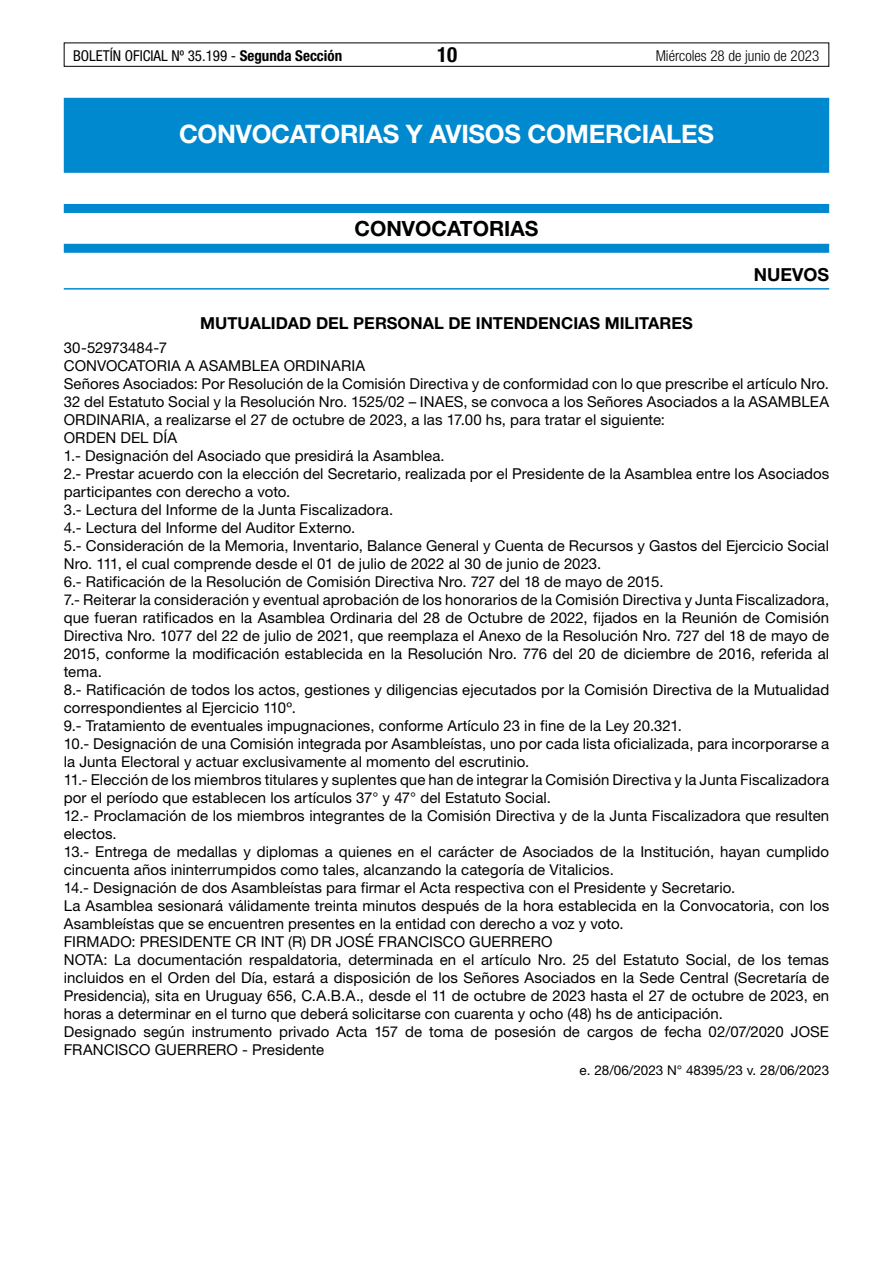
<style>
.page{position:relative;width:893px;height:1263px;background:#fff}
.page>*{position:absolute;margin:0;border:0;box-sizing:border-box;transform-origin:0 0}
.t1{font:700 25.5px "Helvetica Neue LT Std";letter-spacing:-.01em;color:#fff}
.t2{font:700 21px "Helvetica Neue LT Std";color:#000}
.t3{font:700 condensed 21px "Helvetica Neue LT Std";color:#000}
.t4{font:700 18px "Helvetica Neue LT Std";color:#000}
.t5{font:700 16.5px "Helvetica Neue LT Std";color:#000}
.t6{font:15px/18px "Helvetica Neue LT Std";letter-spacing:.005em;color:#000}
.t7{font:condensed 15px "Helvetica Neue LT Std";color:#000}
.t8{font:300 condensed 15px "Helvetica Neue LT Std";color:#000}
.t9{font:13.5px "Helvetica Neue LT Std";color:#000}
.s1{font-weight:700}
</style>
<div class="page">
<div style="left:64px;top:43px;width:765px;height:24px;border:1px solid #000"></div>
<div style="left:64px;top:98px;width:765px;height:75px;background:#0089cf"></div>
<div style="left:64px;top:204px;width:765px;height:9px;background:#0089cf"></div>
<div style="left:64px;top:244px;width:765px;height:9px;background:#0089cf"></div>
<hr style="left:64px;top:288px;width:765px;height:2px;background:#0089cf">
<p class="t7" style="left:73px;top:47px;width:271px">BOLETÍN OFICIAL Nº 35.199 - <span class="s1">Segunda Sección</span></p>
<h2 class="t3" style="left:437px;top:42px;width:22px">10</h2>
<p class="t8" style="left:656px;top:47px;width:165px">Miércoles 28 de junio de 2023</p>
<h1 class="t1" style="left:179px;top:118px;width:536px">CONVOCATORIAS Y AVISOS COMERCIALES</h1>
<h2 class="t2" style="left:354px;top:216px;width:185px">CONVOCATORIAS</h2>
<p class="t4" style="left:754px;top:263px;width:77px">NUEVOS</p>
<p class="t5" style="left:200px;top:313px;width:494px">MUTUALIDAD DEL PERSONAL DE INTENDENCIAS MILITARES</p>
<p class="t6" style="left:64px;top:338px;width:767px">30-52973484-7<br>CONVOCATORIA A ASAMBLEA ORDINARIA<br>Señores Asociados: Por Resolución de la Comisión Directiva y de conformidad con lo que prescribe el artículo Nro.<br>32 del Estatuto Social y la Resolución Nro. 1525/02 – INAES, se convoca a los Señores Asociados a la ASAMBLEA ORDINARIA, a realizarse el 27 de octubre de 2023, a las 17.00 hs, para tratar el siguiente:<br>ORDEN DEL DÍA<br>1.- Designación del Asociado que presidirá la Asamblea.<br>2.- Prestar acuerdo con la elección del Secretario, realizada por el Presidente de la Asamblea entre los Asociados participantes con derecho a voto.<br>3.- Lectura del Informe de la Junta Fiscalizadora.<br>4.- Lectura del Informe del Auditor Externo.<br>5.- Consideración de la Memoria, Inventario, Balance General y Cuenta de Recursos y Gastos del Ejercicio Social Nro. 111, el cual comprende desde el 01 de julio de 2022 al 30 de junio de 2023.<br>6.- Ratificación de la Resolución de Comisión Directiva Nro. 727 del 18 de mayo de 2015.<br>7.- Reiterar la consideración y eventual aprobación de los honorarios de la Comisión Directiva y Junta Fiscalizadora, que fueran ratificados en la Asamblea Ordinaria del 28 de Octubre de 2022, fijados en la Reunión de Comisión Directiva Nro. 1077 del 22 de julio de 2021, que reemplaza el Anexo de la Resolución Nro. 727 del 18 de mayo de 2015, conforme la modificación establecida en la Resolución Nro. 776 del 20 de diciembre de 2016, referida al tema.<br>8.- Ratificación de todos los actos, gestiones y diligencias ejecutados por la Comisión Directiva de la Mutualidad correspondientes al Ejercicio 110º.<br>9.- Tratamiento de eventuales impugnaciones, conforme Artículo 23 in fine de la Ley 20.321.<br>10.- Designación de una Comisión integrada por Asambleístas, uno por cada lista oficializada, para incorporarse a la Junta Electoral y actuar exclusivamente al momento del escrutinio.<br>11.- Elección de los miembros titulares y suplentes que han de integrar la Comisión Directiva y la Junta Fiscalizadora por el período que establecen los artículos 37° y 47° del Estatuto Social.<br>12.- Proclamación de los miembros integrantes de la Comisión Directiva y de la Junta Fiscalizadora que resulten electos.<br>13.- Entrega de medallas y diplomas a quienes en el carácter de Asociados de la Institución, hayan cumplido cincuenta años ininterrumpidos como tales, alcanzando la categoría de Vitalicios.<br>14.- Designación de dos Asambleístas para firmar el Acta respectiva con el Presidente y Secretario.<br>La Asamblea sesionará válidamente treinta minutos después de la hora establecida en la Convocatoria, con los Asambleístas que se encuentren presentes en la entidad con derecho a voz y voto.<br>FIRMADO: PRESIDENTE CR INT (R) DR JOSÉ FRANCISCO GUERRERO<br>NOTA: La documentación respaldatoria, determinada en el artículo Nro. 25 del Estatuto Social, de los temas incluidos en el Orden del Día, estará a disposición de los Señores Asociados en la Sede Central (Secretaría de Presidencia), sita en Uruguay 656, C.A.B.A., desde el 11 de octubre de 2023 hasta el 27 de octubre de 2023, en horas a determinar en el turno que deberá solicitarse con cuarenta y ocho (48) hs de anticipación.<br>Designado según instrumento privado Acta 157 de toma de posesión de cargos de fecha 02/07/2020 JOSE FRANCISCO GUERRERO - Presidente</p>
<p class="t9" style="left:580px;top:1062px;width:251px">e. 28/06/2023 N° 48395/23 v. 28/06/2023</p>
</div>
